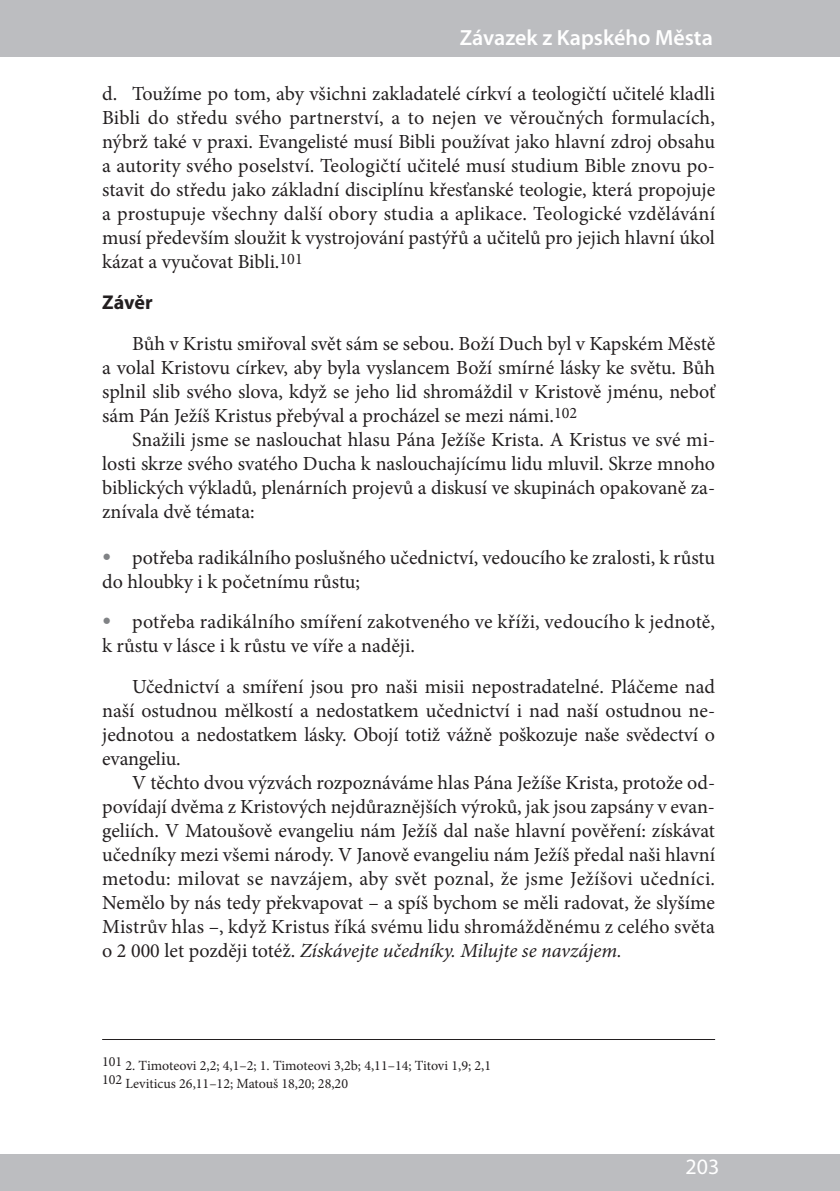
<style>
.page{position:relative;width:840px;height:1191px;background:#fff}
.page>*{position:absolute;margin:0;border:0;box-sizing:border-box;transform-origin:0 0}
.t1{font:600 22px "Myriad Pro";color:#fff}
.t2{font:22px "Myriad Pro";color:#fff}
.t3{font:20px/24px "Minion Pro";color:#231f20;text-align:justify}
.t4{font:700 20px "Myriad Pro";letter-spacing:-.005em;color:#231f20}
.t5{font:14px/18px "Minion Pro";color:#231f20}
.s1{font-size:24px;color:#808285}
.s2{font-style:italic}
</style>
<div class="page">
<hr style="left:102px;top:1039px;width:612px;height:1px;background:#231f20">
<div style="left:0;top:0;width:839px;height:57px;background:#bcbdc0"></div>
<div style="left:0;top:1154px;width:839px;height:37px;background:#bcbdc0"></div>
<p class="t1" style="left:459px;top:23px;width:254px">Závazek z Kapského Města</p>
<p class="t3" style="left:102px;top:81px;width:614px">d. Toužíme po tom, aby všichni zakladatelé církví a teologičtí učitelé kladli Bibli do středu svého partnerství, a to nejen ve věroučných formulacích, nýbrž také v praxi. Evangelisté musí Bibli používat jako hlavní zdroj obsahu a autority svého poselství. Teologičtí učitelé musí studium Bible znovu po&shy;stavit do středu jako základní disciplínu křesťanské teologie, která propojuje a prostupuje všechny další obory studia a aplikace. Teologické vzdělávání musí především sloužit k vystrojování pastýřů a učitelů pro jejich hlavní úkol kázat a vyučovat Bibli.<sup>101</sup></p>
<p class="t4" style="left:102px;top:289px;width:52px">Závěr</p>
<p class="t3" style="left:102px;top:331px;width:614px;text-indent:30px">Bůh v Kristu smiřoval svět sám se sebou. Boží Duch byl v Kapském Městě a volal Kristovu církev, aby byla vyslancem Boží smírné lásky ke světu. Bůh splnil slib svého slova, když se jeho lid shromáždil v Kristově jménu, neboť sám Pán Ježíš Kristus přebýval a procházel se mezi námi.<sup>102</sup></p>
<p class="t3" style="left:102px;top:427px;width:614px;text-indent:30px">Snažili jsme se naslouchat hlasu Pána Ježíše Krista. A Kristus ve své mi&shy;losti skrze svého svatého Ducha k naslouchajícímu lidu mluvil. Skrze mnoho biblických výkladů, plenárních projevů a diskusí ve skupinách opakovaně za&shy;znívala dvě témata:</p>
<p class="t3" style="left:102px;top:545px;width:614px"><span class="s1">•</span> potřeba radikálního poslušného učednictví, vedoucího ke zralosti, k růstu do hloubky i k početnímu růstu;</p>
<p class="t3" style="left:102px;top:609px;width:614px"><span class="s1">•</span> potřeba radikálního smíření zakotveného ve kříži, vedoucího k jednotě, k růstu v lásce i k růstu ve víře a naději.</p>
<p class="t3" style="left:102px;top:674px;width:614px;text-indent:30px">Učednictví a smíření jsou pro naši misii nepostradatelné. Pláčeme nad naší ostudnou mělkostí a nedostatkem učednictví i nad naší ostudnou ne&shy;jednotou a nedostatkem lásky. Obojí totiž vážně poškozuje naše svědectví o evangeliu.</p>
<p class="t3" style="left:102px;top:770px;width:614px;text-indent:30px">V těchto dvou výzvách rozpoznáváme hlas Pána Ježíše Krista, protože od&shy;povídají dvěma z Kristových nejdůraznějších výroků, jak jsou zapsány v evan&shy;geliích. V Matoušově evangeliu nám Ježíš dal naše hlavní pověření: získávat učedníky mezi všemi národy. V Janově evangeliu nám Ježíš předal naši hlavní metodu: milovat se navzájem, aby svět poznal, že jsme Ježíšovi učedníci.<br>Nemělo by nás tedy překvapovat – a spíš bychom se měli radovat, že slyšíme Mistrův hlas –, když Kristus říká svému lidu shromážděnému z celého světa o 2 000 let později totéž. <span class="s2">Získávejte učedníky. Milujte se navzájem.</span></p>
<p class="t5" style="left:102px;top:1056px;width:390px">101 2. Timoteovi 2,2; 4,1–2; 1. Timoteovi 3,2b; 4,11–14; Titovi 1,9; 2,1<br>102 Leviticus 26,11–12; Matouš 18,20; 28,20</p>
<p class="t2" style="left:685px;top:1152px;width:35px">203</p>
</div>
